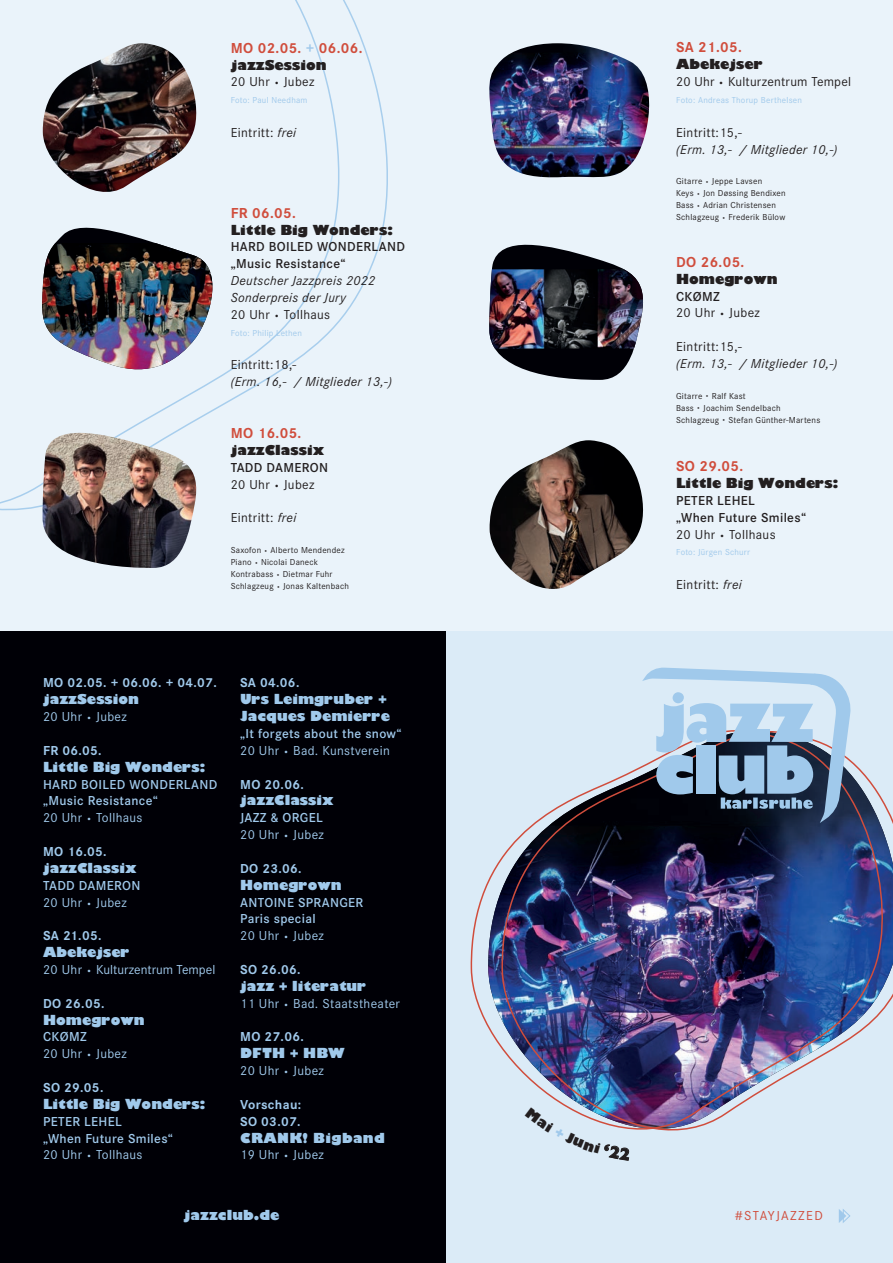
<style>
.page{position:relative;width:893px;height:1263px;background:#fff}
.page>*{position:absolute;margin:0;border:0;box-sizing:border-box;transform-origin:0 0}
.t1{font:700 15px "Corporate S";letter-spacing:.025em;color:#d04d3c}
.t2{font:600 13.5px/16.8px "Corporate S";letter-spacing:.025em;color:#a0c9eb}
.t3{font:800 13.5px/16.8px "Gill Sans";color:#a0c9eb}
.t4{font:13.5px/16.8px "Corporate S";letter-spacing:.025em;color:#231f20}
.t5{font:italic 13.5px/16.8px "Corporate S";letter-spacing:.025em;color:#231f20}
.t6{font:700 13.5px/16.8px "Corporate S";letter-spacing:.025em;color:#a0c9eb}
.t7{font:600 13.5px/16.8px "Corporate S";letter-spacing:.025em;color:#231f20}
.t8{font:800 13.5px "Gill Sans";color:#231f20}
.t9{font:13.5px/16.8px "Corporate S";letter-spacing:.025em;color:#a0c9eb}
.t10{font:13.5px "Corporate S";color:#a0c9eb}
.t11{font:800 13.5px "Gill Sans";letter-spacing:.025em;color:#a0c9eb}
.t12{font:13.5px "Corporate S";letter-spacing:.1em;color:#d04d3c}
.t13{font:9px/12px "Corporate S";letter-spacing:.025em;color:#231f20}
.t14{font:9px "Corporate S";letter-spacing:.025em;color:#a0c9eb}
.s1{color:#a0c9eb}
.s2{font-size:9px}
.s3{font-style:italic}
.s4{font-size:6px}
.s5{font-style:normal}
.s6{font-style:normal;font-size:9px}
.s7{font-weight:600}
.s8{font-weight:400}
.s9{font-weight:400;font-size:9px}
</style>
<div class="page">
<div style="left:0;top:0;width:893px;height:631px;background:#eaf3fa"></div>
<svg style="left:0;top:0;width:388px;height:511px"></svg>
<img style="left:42px;top:433px;width:156px;height:135px">
<img style="left:42px;top:43px;width:156px;height:149px">
<img style="left:489px;top:43px;width:160px;height:135px">
<svg style="left:492px;top:244px;width:142px;height:136px"></svg>
<img style="left:489px;top:269px;width:154px;height:79px">
<img style="left:490px;top:440px;width:153px;height:149px">
<svg style="left:41px;top:217px;width:184px;height:161px"></svg>
<img style="left:41px;top:243px;width:171px;height:128px">
<div style="left:0;top:631px;width:446px;height:632px;background:#000006"></div>
<div style="left:446px;top:631px;width:447px;height:632px;background:#dbebf7"></div>
<svg style="left:470px;top:858px;width:31px;height:190px"></svg>
<img style="left:501px;top:761px;width:392px;height:370px">
<svg style="left:642px;top:667px;width:210px;height:156px"></svg>
<svg style="left:839px;top:1209px;width:11px;height:14px"></svg>
<svg style="left:525px;top:1108px;width:105px;height:53px"></svg>
<h1 class="t1" style="left:231px;top:37px;width:133px">MO 02.05. <span class="s1">+</span> 06.06.</h1>
<h2 class="t8" style="left:231px;top:54px;width:98px">jazzSession</h2>
<h2 class="t4" style="left:231px;top:73px;width:85px">20 Uhr <span class="s2">•</span> Jubez</h2>
<p class="t14" style="left:231px;top:94px;width:78px">Foto: Paul Needham</p>
<h2 class="t4" style="left:231px;top:124px;width:67px">Eintritt: <span class="s3">frei</span></h2>
<h1 class="t1" style="left:676px;top:37px;width:67px">SA 21.05.</h1>
<h2 class="t8" style="left:676px;top:54px;width:88px">Abekejser</h2>
<h2 class="t4" style="left:676px;top:73px;width:176px">20 Uhr <span class="s2">•</span> Kulturzentrum Tempel</h2>
<p class="t14" style="left:676px;top:94px;width:127px">Foto: Andreas Thorup Berthelsen</p>
<h2 class="t4" style="left:676px;top:123px;width:67px">Eintritt:15,-</h2>
<h2 class="t5" style="left:676px;top:140px;width:163px">(Erm. 13,- / Mitglieder 10,-)</h2>
<p class="t13" style="left:676px;top:175px;width:111px">Gitarre <span class="s4">•</span> Jeppe Lavsen<br>Keys <span class="s4">•</span> Jon Døssing Bendixen<br>Bass <span class="s4">•</span> Adrian Christensen</p>
<h1 class="t1" style="left:231px;top:202px;width:67px">FR 06.05.</h1>
<p class="t13" style="left:676px;top:211px;width:111px">Schlagzeug <span class="s4">•</span> Frederik Bülow</p>
<h2 class="t8" style="left:231px;top:219px;width:164px">Little Big Wonders:</h2>
<h2 class="t7" style="left:231px;top:238px;width:176px">HARD BOILED WONDERLAND „Music Resistance“</h2>
<h2 class="t5" style="left:231px;top:272px;width:146px">Deutscher Jazzpreis 2022<br>Sonderpreis der Jury<br><span class="s5">20 Uhr</span> <span class="s6">•</span> <span class="s5">Tollhaus</span></h2>
<p class="t14" style="left:231px;top:327px;width:73px">Foto: Philip Lethen</p>
<h2 class="t4" style="left:231px;top:356px;width:67px">Eintritt:18,-</h2>
<h2 class="t5" style="left:231px;top:373px;width:163px">(Erm. 16,- / Mitglieder 13,-)</h2>
<h1 class="t1" style="left:676px;top:251px;width:70px">DO 26.05.</h1>
<h2 class="t8" style="left:676px;top:268px;width:103px">Homegrown</h2>
<h2 class="t4" style="left:676px;top:287px;width:85px"><span class="s7">CKØMZ<br></span>20 Uhr <span class="s2">•</span> Jubez</h2>
<h2 class="t4" style="left:676px;top:338px;width:67px">Eintritt:15,-</h2>
<h2 class="t5" style="left:676px;top:355px;width:163px">(Erm. 13,- / Mitglieder 10,-)</h2>
<h1 class="t1" style="left:231px;top:423px;width:72px">MO 16.05.</h1>
<h2 class="t8" style="left:231px;top:439px;width:95px">jazzClassix</h2>
<h2 class="t7" style="left:231px;top:459px;width:99px">TADD DAMERON<br><span class="s8">20 Uhr</span> <span class="s9">•</span> <span class="s8">Jubez</span></h2>
<h2 class="t4" style="left:231px;top:509px;width:67px">Eintritt: <span class="s3">frei</span></h2>
<p class="t13" style="left:231px;top:544px;width:120px">Saxofon <span class="s4">•</span> Alberto Mendendez<br>Piano <span class="s4">•</span> Nicolai Daneck<br>Kontrabass <span class="s4">•</span> Dietmar Fuhr<br>Schlagzeug <span class="s4">•</span> Jonas Kaltenbach</p>
<h2 class="t6" style="left:43px;top:674px;width:175px">MO 02.05. + 06.06. + 04.07.</h2>
<h2 class="t3" style="left:43px;top:691px;width:98px">jazzSession</h2>
<h2 class="t9" style="left:43px;top:708px;width:85px">20 Uhr <span class="s2">•</span> Jubez</h2>
<h2 class="t6" style="left:43px;top:741px;width:60px">FR 06.05.</h2>
<h2 class="t3" style="left:43px;top:758px;width:164px">Little Big Wonders:</h2>
<h2 class="t2" style="left:43px;top:775px;width:176px">HARD BOILED WONDERLAND „Music Resistance“<br><span class="s8">20 Uhr</span> <span class="s9">•</span> <span class="s8">Tollhaus</span></h2>
<h2 class="t6" style="left:43px;top:843px;width:65px">MO 16.05.</h2>
<h2 class="t3" style="left:43px;top:859px;width:95px">jazzClassix</h2>
<h2 class="t2" style="left:43px;top:876px;width:99px">TADD DAMERON<br><span class="s8">20 Uhr</span> <span class="s9">•</span> <span class="s8">Jubez</span></h2>
<h2 class="t6" style="left:43px;top:927px;width:60px">SA 21.05.</h2>
<h2 class="t3" style="left:43px;top:944px;width:88px">Abekejser</h2>
<h2 class="t10" style="left:43px;top:961px;width:174px">20 Uhr <span class="s2">•</span> Kulturzentrum Tempel</h2>
<h2 class="t6" style="left:43px;top:994px;width:63px">DO 26.05.</h2>
<h2 class="t3" style="left:43px;top:1011px;width:103px">Homegrown</h2>
<h2 class="t9" style="left:43px;top:1028px;width:85px"><span class="s7">CKØMZ<br></span>20 Uhr <span class="s2">•</span> Jubez</h2>
<h2 class="t6" style="left:43px;top:1079px;width:62px">SO 29.05.</h2>
<h2 class="t3" style="left:43px;top:1095px;width:164px">Little Big Wonders:</h2>
<h2 class="t2" style="left:43px;top:1112px;width:131px">PETER LEHEL<br>„When Future Smiles“<br><span class="s8">20 Uhr</span> <span class="s9">•</span> <span class="s8">Tollhaus</span></h2>
<h2 class="t6" style="left:240px;top:674px;width:61px">SA 04.06.</h2>
<h2 class="t3" style="left:240px;top:691px;width:151px">Urs Leimgruber +<br>Jacques Demierre</h2>
<h2 class="t2" style="left:240px;top:725px;width:163px">„It forgets about the snow“<br><span class="s8">20 Uhr</span> <span class="s9">•</span> <span class="s8">Bad. Kunstverein</span></h2>
<h2 class="t6" style="left:240px;top:775px;width:65px">MO 20.06.</h2>
<h2 class="t3" style="left:240px;top:792px;width:95px">jazzClassix</h2>
<h2 class="t2" style="left:240px;top:809px;width:85px">JAZZ &amp; ORGEL<br><span class="s8">20 Uhr</span> <span class="s9">•</span> <span class="s8">Jubez</span></h2>
<h2 class="t6" style="left:240px;top:859px;width:63px">DO 23.06.</h2>
<h2 class="t3" style="left:240px;top:876px;width:103px">Homegrown</h2>
<h2 class="t2" style="left:240px;top:893px;width:125px">ANTOINE SPRANGER<br>Paris special<br><span class="s8">20 Uhr</span> <span class="s9">•</span> <span class="s8">Jubez</span></h2>
<h2 class="t6" style="left:240px;top:961px;width:62px">SO 26.06.</h2>
<h2 class="t3" style="left:240px;top:977px;width:128px">jazz + literatur</h2>
<h2 class="t9" style="left:240px;top:994px;width:161px">11 Uhr <span class="s2">•</span> Bad. Staatstheater</h2>
<h2 class="t6" style="left:240px;top:1028px;width:65px">MO 27.06.</h2>
<h2 class="t3" style="left:240px;top:1045px;width:106px">DFTH + HBW</h2>
<h2 class="t9" style="left:240px;top:1062px;width:85px">20 Uhr <span class="s2">•</span> Jubez</h2>
<h2 class="t6" style="left:240px;top:1095px;width:63px">Vorschau:<br>SO 03.07.</h2>
<h2 class="t11" style="left:240px;top:1127px;width:146px">CRANK! Bigband</h2>
<h2 class="t9" style="left:240px;top:1146px;width:85px">19 Uhr <span class="s2">•</span> Jubez</h2>
<p class="t13" style="left:676px;top:389px;width:146px">Gitarre <span class="s4">•</span> Ralf Kast<br>Bass <span class="s4">•</span> Joachim Sendelbach<br>Schlagzeug <span class="s4">•</span> Stefan Günther-Martens</p>
<h1 class="t1" style="left:676px;top:456px;width:69px">SO 29.05.</h1>
<h2 class="t8" style="left:676px;top:472px;width:164px">Little Big Wonders:</h2>
<h2 class="t7" style="left:676px;top:491px;width:131px">PETER LEHEL<br>„When Future Smiles“<br><span class="s8">20 Uhr</span> <span class="s9">•</span> <span class="s8">Tollhaus</span></h2>
<p class="t14" style="left:676px;top:547px;width:76px">Foto: Jürgen Schurr</p>
<h2 class="t4" style="left:676px;top:576px;width:67px">Eintritt: <span class="s3">frei</span></h2>
<h2 class="t3" style="left:184px;top:1207px;width:97px">jazzclub.de</h2>
<h2 class="t12" style="left:735px;top:1207px;width:90px">#STAYJAZZED</h2>
</div>
